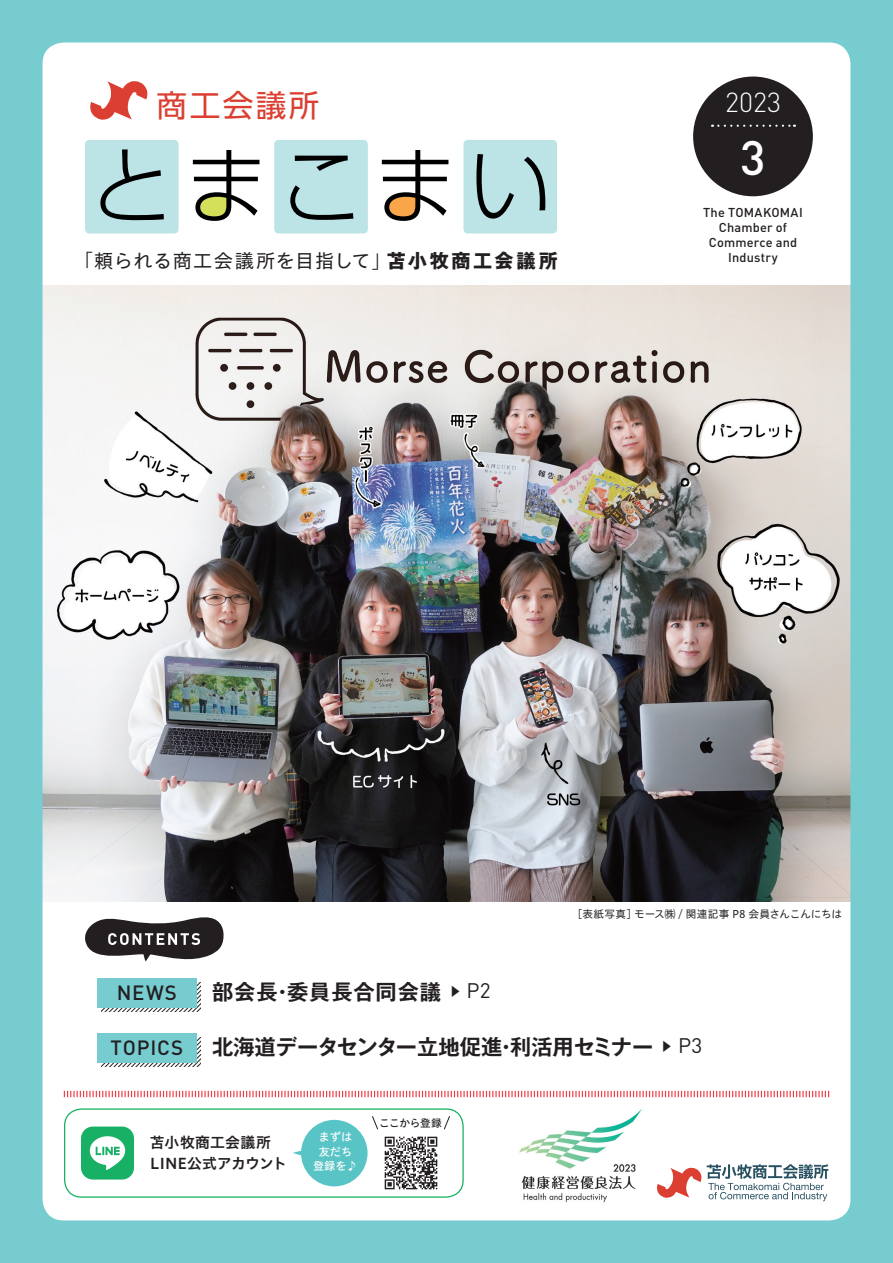
<style>
.page{position:relative;width:893px;height:1263px;background:#fff}
.page>*{position:absolute;margin:0;border:0;box-sizing:border-box;transform-origin:0 0}
.t1{font:500 47.55px "DINOT";color:#fff}
.t2{font:30.6px "UD Shin Go Pro";letter-spacing:.08em;color:#db3f32}
.t3{font:300 27.15px "DINOT";color:#fff}
.t4{font:700 21.3px "Gothic MB101 Pro De";color:#231f20}
.t5{font:700 21.3px "Gothic MB101 Pro De";letter-spacing:.04em;color:#231f20}
.t6{font:20.85px "DIN";color:#231f20}
.t7{font:500 20.4px "DIN";letter-spacing:.04em;color:#231f20}
.t8{font:19.2px "Hiragino UD Sans Std W4";letter-spacing:.035em;color:#231f20}
.t9{font:700 19.2px "Gothic MB101 Pro";letter-spacing:.14em;color:#231f20}
.t10{font:14.85px/21.3px "Hiragino UD Sans Std N W6";color:#231f20}
.t11{font:500 12.75px/14.9px "DINOT";letter-spacing:.015em;color:#231f20;text-align:center}
.t12{font:700 12.3px "Gothic MB101 Pro De";color:#231f20}
.t13{font:11.1px/14.5px "Hiragino UD Sans Std N W5";color:#fff;text-align:center}
.t14{font:10.65px "Hiragino UD Sans Std W4";letter-spacing:.005em;color:#231f20}
.t15{font:10.65px "Hiragino UD Sans Std N W5";letter-spacing:-.025em;color:#231f20}
.s1{font-family:"Hiragino UD Sans Std W3"}
</style>
<div class="page">
<img style="left:0;top:0;width:893px;height:1263px">
<svg style="left:63px;top:1090px;width:767px;height:8px"></svg>
<div style="left:85px;top:140px;width:94px;height:93px;background:#bce3e5;border-radius:4px"></div>
<div style="left:274px;top:140px;width:94px;height:93px;background:#bce3e5;border-radius:4px"></div>
<div style="left:463px;top:140px;width:94px;height:93px;background:#bce3e5;border-radius:4px"></div>
<svg style="left:100px;top:149px;width:64px;height:71px"></svg>
<svg style="left:193px;top:150px;width:66px;height:71px"></svg>
<svg style="left:290px;top:156px;width:63px;height:64px"></svg>
<svg style="left:382px;top:150px;width:66px;height:71px"></svg>
<svg style="left:476px;top:154px;width:69px;height:65px"></svg>
<img style="left:512px;top:1104px;width:137px;height:102px">
<svg style="left:657px;top:1164px;width:171px;height:37px"></svg>
<svg style="left:90px;top:80px;width:61px;height:41px"></svg>
<div style="left:693px;top:77px;width:120px;height:119px;background:#231f20;border-radius:50%"></div>
<svg style="left:712px;top:125px;width:83px;height:2px"></svg>
<div style="left:64px;top:1108px;width:400px;height:90px;border:1px solid #18b064;border-radius:17px"></div>
<div style="left:81px;top:1126px;width:53px;height:53px;background:#18b064;border-radius:12px"></div>
<svg style="left:90px;top:1136px;width:35px;height:34px"></svg>
<img style="left:379px;top:1131px;width:64px;height:63px">
<svg style="left:101px;top:1037px;width:100px;height:30px"></svg>
<div style="left:97px;top:1033px;width:99px;height:29px;background:#77ccd0"></div>
<svg style="left:85px;top:916px;width:140px;height:45px"></svg>
<div style="left:301px;top:1120px;width:67px;height:66px;background:#59c4c6;border-radius:50%"></div>
<svg style="left:293px;top:1148px;width:9px;height:10px"></svg>
<svg style="left:371px;top:1115px;width:8px;height:15px"></svg>
<svg style="left:443px;top:1115px;width:8px;height:15px"></svg>
<svg style="left:101px;top:982px;width:100px;height:29px"></svg>
<div style="left:97px;top:978px;width:99px;height:29px;background:#77ccd0"></div>
<h2 class="t2" style="left:157px;top:81px;width:164px">商工会議所</h2>
<h3 class="t8" style="left:74px;top:246px;width:318px"><span class="s1">「</span>頼られる商工会議所を目指して<span class="s1">」</span></h3>
<h3 class="t9" style="left:387px;top:244px;width:173px">苫小牧商工会議所</h3>
<h3 class="t3" style="left:725px;top:86px;width:57px">2023</h3>
<h1 class="t1" style="left:740px;top:128px;width:27px">3</h1>
<p class="t11" style="left:703px;top:205px;width:101px">The TOMAKOMAI<br>Chamber of<br>Commerce and<br>Industry</p>
<h3 class="t7" style="left:117px;top:979px;width:62px">NEWS</h3>
<h3 class="t5" style="left:212px;top:974px;width:230px">部会長委員長合同会議</h3>
<h3 class="t4" style="left:272px;top:974px;width:23px">・</h3>
<p class="t12" style="left:449px;top:981px;width:14px">▶</p>
<h3 class="t6" style="left:467px;top:977px;width:26px">P2</h3>
<p class="t14" style="left:634px;top:906px;width:209px">モース㈱ / 関連記事 P8 会員さんこんにちは</p>
<p class="t14" style="left:572px;top:906px;width:67px">［表紙写真］</p>
<h3 class="t7" style="left:111px;top:1035px;width:74px">TOPICS</h3>
<h3 class="t4" style="left:212px;top:1029px;width:443px">北海道データセンター立地促進利活用セミナー</h3>
<h3 class="t4" style="left:496px;top:1029px;width:23px">・</h3>
<p class="t12" style="left:660px;top:1036px;width:14px">▶</p>
<h3 class="t6" style="left:678px;top:1033px;width:26px">P3</h3>
<p class="t10" style="left:150px;top:1130px;width:138px">苫小牧商工会議所<br>LINE公式アカウント</p>
<p class="t13" style="left:313px;top:1129px;width:46px">まずは友だち登録を♪</p>
<p class="t15" style="left:379px;top:1115px;width:64px">ここから登録</p>
</div>
